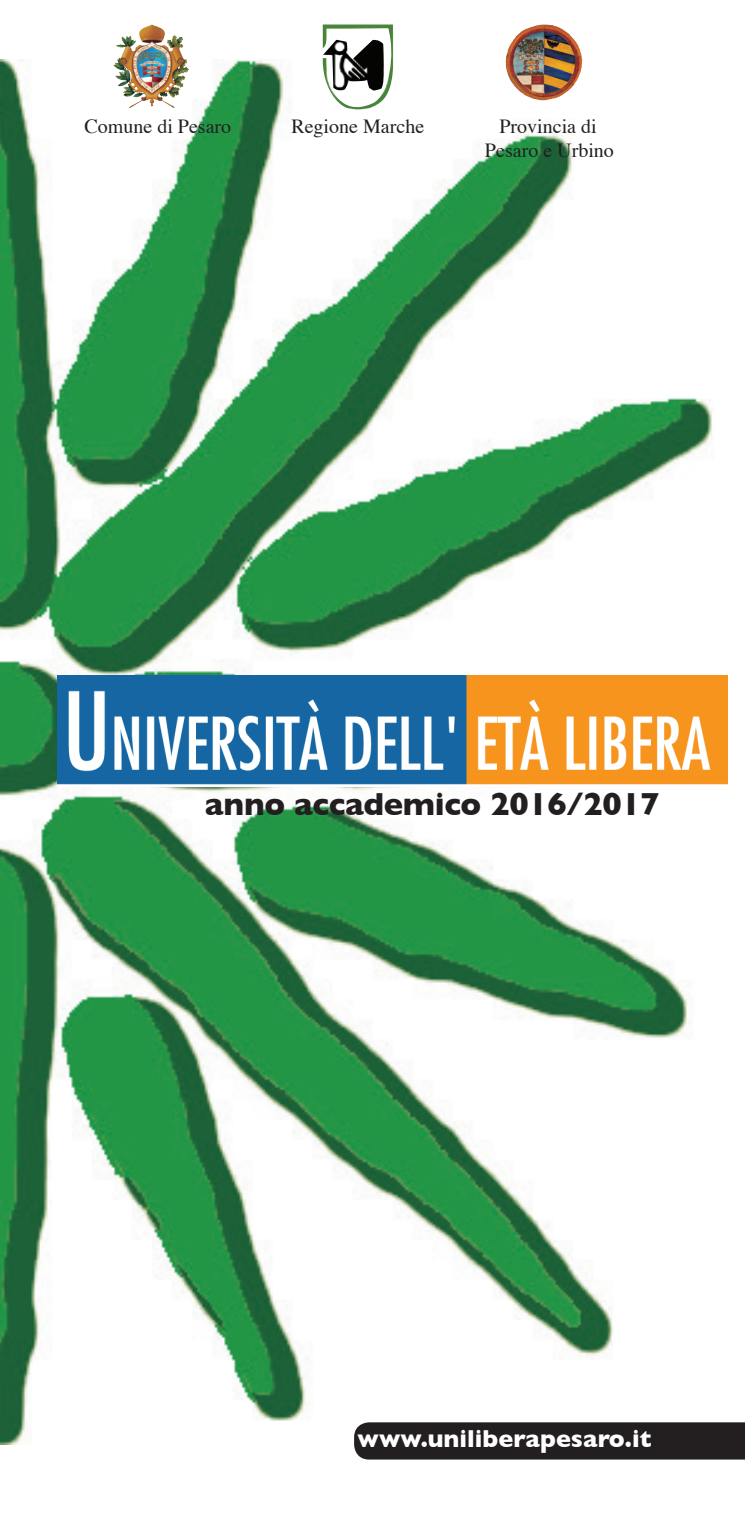
<style>
.page{position:relative;width:745px;height:1524px;background:#fff}
.page>*{position:absolute;margin:0;border:0;box-sizing:border-box;transform-origin:0 0}
.t1{font:700 32.5px "Gill Sans";letter-spacing:-.01em;color:#231f20}
.t2{font:700 25px "Gill Sans";color:#fff}
.t3{font:20px/24px "Times";color:#231f20;text-align:center}
</style>
<div class="page">
<img style="left:0;top:60px;width:713px;height:1384px">
<img style="left:113px;top:26px;width:36px;height:61px">
<img style="left:322px;top:25px;width:74px;height:87px">
<img style="left:505px;top:25px;width:48px;height:76px">
<div style="left:354px;top:1422px;width:390px;height:37px;background:#231f20"></div>
<img style="left:58px;top:675px;width:670px;height:112px">
<p class="t3" style="left:84px;top:113px;width:148px">Comune di Pesaro</p>
<p class="t3" style="left:291px;top:113px;width:134px">Regione Marche</p>
<p class="t3" style="left:484px;top:113px;width:130px">Provincia di<br>Pesaro e Urbino</p>
<p class="t1" style="left:205px;top:784px;width:456px">anno accademico 2016/2017</p>
<p class="t2" style="left:357px;top:1423px;width:295px">www.uniliberapesaro.it</p>
</div>
